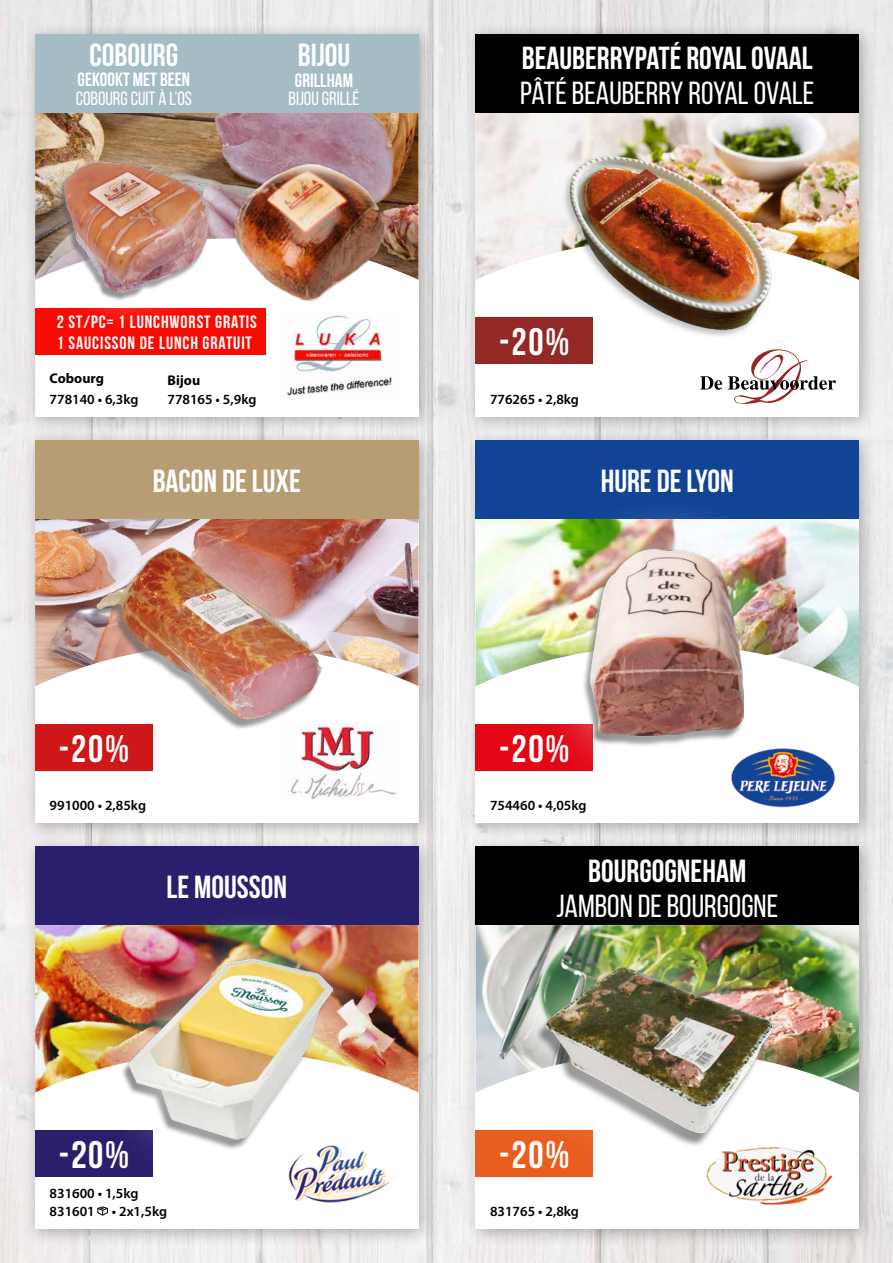
<style>
.page{position:relative;width:893px;height:1263px;background:#fff}
.page>*{position:absolute;margin:0;border:0;box-sizing:border-box;transform-origin:0 0}
.t1{font:700 38.4px "Bebas Neue";letter-spacing:.05em;color:#fff}
.t2{font:700 31.95px "Bebas Neue";color:#fff}
.t3{font:31.95px "Bebas Neue";color:#fff}
.t4{font:19.2px "Bebas Neue";color:#fff}
.t5{font:700 19.2px "Bebas Neue";color:#fff}
.t6{font:700 17.85px/21.5px "Bebas Neue";letter-spacing:.05em;color:#fff}
.t7{font:600 14.1px/18.6px "Myriad Pro";color:#000}
.t8{font:700 14.1px "Myriad Pro";color:#000}
</style>
<div class="page">
<img style="left:0;top:0;width:893px;height:1263px">
<div style="left:463px;top:22px;width:415px;height:412px;background:#000;opacity:.29"></div>
<div style="left:476px;top:34px;width:383px;height:382px;background:#fff"></div>
<img style="left:476px;top:112px;width:383px;height:168px">
<div style="left:476px;top:34px;width:383px;height:78px;background:#000"></div>
<svg style="left:700px;top:376px;width:22px;height:14px"></svg>
<svg style="left:728px;top:367px;width:108px;height:37px"></svg>
<img style="left:511px;top:118px;width:312px;height:249px">
<div style="left:476px;top:317px;width:117px;height:47px;background:#932825"></div>
<div style="left:463px;top:835px;width:415px;height:412px;background:#000;opacity:.29"></div>
<div style="left:476px;top:847px;width:383px;height:382px;background:#fff"></div>
<img style="left:476px;top:925px;width:383px;height:168px">
<div style="left:476px;top:847px;width:383px;height:78px;background:#000"></div>
<div style="left:476px;top:1130px;width:117px;height:47px;background:#e95e1f"></div>
<img style="left:760px;top:1201px;width:43px;height:4px">
<div style="left:480px;top:899px;width:360px;height:302px;background:#fff;opacity:.75"></div>
<img style="left:535px;top:963px;width:265px;height:178px">
<div style="left:463px;top:428px;width:415px;height:413px;background:#000;opacity:.29"></div>
<div style="left:476px;top:440px;width:383px;height:383px;background:#fff"></div>
<img style="left:476px;top:519px;width:383px;height:167px">
<div style="left:476px;top:440px;width:383px;height:79px;background:#114495"></div>
<div style="left:476px;top:724px;width:117px;height:46px;background:#e30614"></div>
<div style="left:536px;top:494px;width:263px;height:297px;background:#fff;opacity:.75"></div>
<img style="left:591px;top:549px;width:153px;height:186px">
<img style="left:730px;top:747px;width:106px;height:60px">
<div style="left:23px;top:22px;width:414px;height:412px;background:#000;opacity:.29"></div>
<div style="left:35px;top:34px;width:384px;height:382px;background:#fff"></div>
<img style="left:35px;top:112px;width:384px;height:168px">
<div style="left:35px;top:34px;width:384px;height:78px;background:#a5bcc4"></div>
<div style="left:35px;top:308px;width:230px;height:47px;background:#f90a03"></div>
<div style="left:35px;top:119px;width:216px;height:216px;background:#fff;opacity:.75"></div>
<img style="left:35px;top:149px;width:210px;height:150px">
<img style="left:287px;top:315px;width:105px;height:81px">
<img style="left:230px;top:158px;width:159px;height:148px">
<div style="left:23px;top:835px;width:414px;height:412px;background:#000;opacity:.29"></div>
<div style="left:35px;top:847px;width:384px;height:382px;background:#fff"></div>
<img style="left:35px;top:925px;width:384px;height:168px">
<svg style="left:97px;top:1206px;width:11px;height:10px"></svg>
<div style="left:35px;top:847px;width:384px;height:78px;background:#291f6c"></div>
<div style="left:35px;top:1130px;width:118px;height:47px;background:#291f6c"></div>
<img style="left:294px;top:1171px;width:102px;height:32px">
<div style="left:77px;top:904px;width:307px;height:289px;background:#fff;opacity:.75"></div>
<img style="left:129px;top:959px;width:204px;height:180px">
<div style="left:23px;top:428px;width:414px;height:413px;background:#000;opacity:.29"></div>
<div style="left:35px;top:440px;width:384px;height:383px;background:#fff"></div>
<img style="left:35px;top:519px;width:384px;height:167px">
<div style="left:35px;top:440px;width:384px;height:79px;background:#b79d74"></div>
<div style="left:35px;top:724px;width:118px;height:46px;background:#cf1619"></div>
<div style="left:48px;top:495px;width:324px;height:277px;background:#fff;opacity:.75"></div>
<img style="left:84px;top:537px;width:264px;height:198px">
<img style="left:279px;top:724px;width:117px;height:75px">
<h2 class="t2" style="left:90px;top:37px;width:90px">COBOURG</h2>
<h3 class="t5" style="left:78px;top:69px;width:114px">GEKOOKT MET BEEN</h3>
<h3 class="t4" style="left:76px;top:88px;width:118px">COBOURG CUIT À L’OS</h3>
<h2 class="t2" style="left:298px;top:38px;width:54px">BIJOU</h2>
<h3 class="t5" style="left:295px;top:70px;width:60px">GRILLHAM</h3>
<h3 class="t4" style="left:289px;top:88px;width:73px">BIJOU GRILLÉ</h3>
<p class="t6" style="left:57px;top:311px;width:202px">2 ST/PC= 1 LUNCHWORST GRATIS<br>1 SAUCISSON DE LUNCH GRATUIT</p>
<p class="t8" style="left:50px;top:371px;width:56px">Cobourg</p>
<p class="t7" style="left:50px;top:390px;width:90px">778140 • 6,3kg</p>
<p class="t8" style="left:168px;top:372px;width:34px">Bijou</p>
<p class="t7" style="left:168px;top:390px;width:90px">778165 • 5,9kg</p>
<h2 class="t2" style="left:153px;top:463px;width:150px">BACON DE LUXE</h2>
<h1 class="t1" style="left:59px;top:727px;width:72px">-20%</h1>
<p class="t7" style="left:50px;top:796px;width:98px">991000 • 2,85kg</p>
<h2 class="t2" style="left:167px;top:869px;width:122px">LE MOUSSON</h2>
<h1 class="t1" style="left:59px;top:1133px;width:72px">-20%</h1>
<p class="t7" style="left:50px;top:1184px;width:119px">831600 • 1,5kg<br>831601 • 2x1,5kg</p>
<h2 class="t2" style="left:522px;top:40px;width:293px">BEAUBERRYPATÉ ROYAL OVAAL</h2>
<h2 class="t3" style="left:520px;top:76px;width:296px">PÂTÉ BEAUBERRY ROYAL OVALE</h2>
<h1 class="t1" style="left:499px;top:321px;width:72px">-20%</h1>
<p class="t7" style="left:490px;top:390px;width:90px">776265 • 2,8kg</p>
<h2 class="t2" style="left:601px;top:463px;width:134px">HURE DE LYON</h2>
<h1 class="t1" style="left:499px;top:727px;width:72px">-20%</h1>
<p class="t7" style="left:490px;top:796px;width:98px">754460 • 4,05kg</p>
<h2 class="t2" style="left:588px;top:853px;width:160px">BOURGOGNEHAM</h2>
<h2 class="t3" style="left:556px;top:888px;width:223px">JAMBON DE BOURGOGNE</h2>
<h1 class="t1" style="left:499px;top:1133px;width:72px">-20%</h1>
<p class="t7" style="left:490px;top:1202px;width:90px">831765 • 2,8kg</p>
</div>
